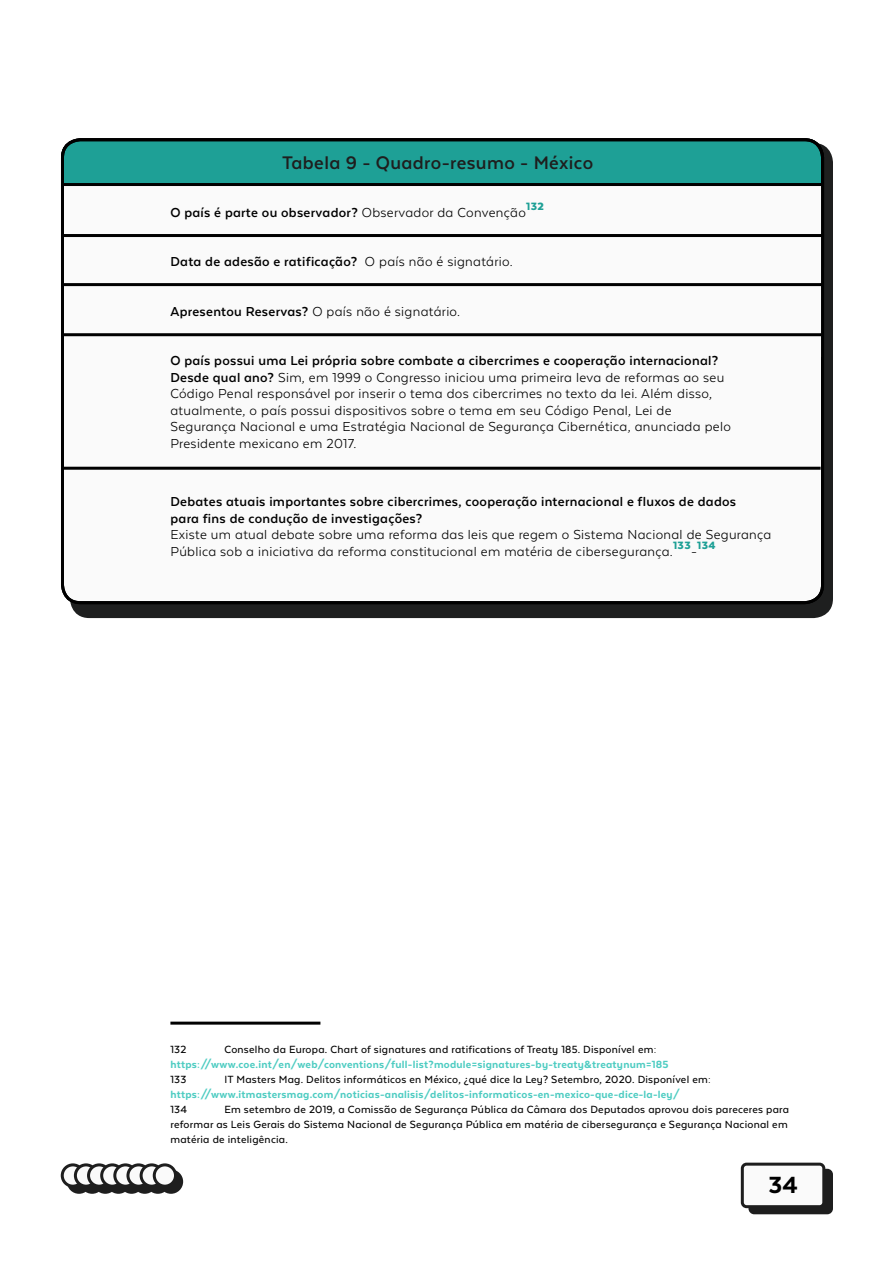
<style>
.page{position:relative;width:893px;height:1263px;background:#fff}
.page>*{position:absolute;margin:0;border:0;box-sizing:border-box;transform-origin:0 0}
.t1{font:800 27px "Texta Alt";color:#000}
.t2{font:700 21px "Texta Alt";letter-spacing:.02em;color:#1e1e1e}
.t3{font:15px/16.5px "Texta Alt";letter-spacing:.02em;color:#000}
.t4{font:700 15px/16.5px "Texta Alt";letter-spacing:.02em;color:#000}
.t5{font:900 12.3px "Texta Alt";letter-spacing:.025em;color:#1ea096}
.t6{font:500 12px/15px "Texta Alt";letter-spacing:.02em;color:#000;text-align:justify}
.t7{font:800 12px "Texta Alt";letter-spacing:.02em;color:#4eccc2}
.s1{font-weight:400}
.s2{font-weight:700}
</style>
<div class="page">
<div style="left:68px;top:1171px;width:22px;height:21px;background:#1e1e1e;border-radius:50%"></div>
<div style="left:67px;top:1169px;width:24px;height:25px;border:3px solid #1e1e1e;border-radius:50%"></div>
<div style="left:82px;top:1171px;width:21px;height:21px;background:#1e1e1e;border-radius:50%"></div>
<div style="left:80px;top:1169px;width:24px;height:25px;border:3px solid #1e1e1e;border-radius:50%"></div>
<div style="left:95px;top:1171px;width:21px;height:21px;background:#1e1e1e;border-radius:50%"></div>
<div style="left:93px;top:1169px;width:24px;height:25px;border:3px solid #1e1e1e;border-radius:50%"></div>
<div style="left:108px;top:1171px;width:21px;height:21px;background:#1e1e1e;border-radius:50%"></div>
<div style="left:106px;top:1169px;width:25px;height:25px;border:3px solid #1e1e1e;border-radius:50%"></div>
<div style="left:121px;top:1171px;width:21px;height:21px;background:#1e1e1e;border-radius:50%"></div>
<div style="left:119px;top:1169px;width:25px;height:25px;border:3px solid #1e1e1e;border-radius:50%"></div>
<div style="left:134px;top:1171px;width:21px;height:21px;background:#1e1e1e;border-radius:50%"></div>
<div style="left:133px;top:1169px;width:24px;height:25px;border:3px solid #1e1e1e;border-radius:50%"></div>
<div style="left:147px;top:1171px;width:21px;height:21px;background:#1e1e1e;border-radius:50%"></div>
<div style="left:146px;top:1169px;width:24px;height:25px;border:3px solid #1e1e1e;border-radius:50%"></div>
<div style="left:160px;top:1171px;width:22px;height:21px;background:#1e1e1e;border-radius:50%"></div>
<div style="left:159px;top:1169px;width:24px;height:25px;border:3px solid #1e1e1e;border-radius:50%"></div>
<svg style="left:62px;top:1165px;width:22px;height:21px"></svg>
<div style="left:61px;top:1163px;width:24px;height:25px;border:3px solid #1e1e1e;border-radius:50%"></div>
<svg style="left:75px;top:1165px;width:22px;height:21px"></svg>
<div style="left:74px;top:1163px;width:24px;height:25px;border:3px solid #1e1e1e;border-radius:50%"></div>
<svg style="left:89px;top:1165px;width:21px;height:21px"></svg>
<div style="left:87px;top:1163px;width:24px;height:25px;border:3px solid #1e1e1e;border-radius:50%"></div>
<svg style="left:102px;top:1165px;width:21px;height:21px"></svg>
<div style="left:100px;top:1163px;width:24px;height:25px;border:3px solid #1e1e1e;border-radius:50%"></div>
<div style="left:115px;top:1165px;width:21px;height:21px;background:#fafafa;border-radius:50%"></div>
<div style="left:113px;top:1163px;width:25px;height:25px;border:3px solid #1e1e1e;border-radius:50%"></div>
<svg style="left:128px;top:1165px;width:21px;height:21px"></svg>
<div style="left:126px;top:1163px;width:25px;height:25px;border:3px solid #1e1e1e;border-radius:50%"></div>
<svg style="left:141px;top:1165px;width:21px;height:21px"></svg>
<div style="left:140px;top:1163px;width:24px;height:25px;border:3px solid #1e1e1e;border-radius:50%"></div>
<div style="left:154px;top:1165px;width:22px;height:21px;background:#fafafa;border-radius:50%"></div>
<div style="left:153px;top:1163px;width:24px;height:25px;border:3px solid #1e1e1e;border-radius:50%"></div>
<div style="left:750px;top:1170px;width:81px;height:43px;background:#1e1e1e;border-radius:4px"></div>
<div style="left:748px;top:1169px;width:85px;height:45px;border:3px solid #1e1e1e;border-radius:4px"></div>
<div style="left:742px;top:1164px;width:82px;height:43px;background:#fafafa;border-radius:4px"></div>
<div style="left:741px;top:1163px;width:84px;height:45px;border:3px solid #1e1e1e;border-radius:4px"></div>
<div style="left:71px;top:144px;width:760px;height:472px;background:#1e1f1f;border-radius:18px"></div>
<div style="left:62px;top:140px;width:760px;height:463px;background:#fafafa;border-radius:18px"></div>
<div style="left:62px;top:140px;width:760px;height:145px;background:#1ea096;border-radius:18px"></div>
<div style="left:63px;top:185px;width:759px;height:172px;background:#fafafa"></div>
<hr style="left:64px;top:183px;width:759px;height:3px;background:#000">
<hr style="left:63px;top:234px;width:760px;height:3px;background:#000">
<hr style="left:63px;top:283px;width:761px;height:3px;background:#000">
<hr style="left:63px;top:333px;width:758px;height:3px;background:#000">
<hr style="left:63px;top:467px;width:758px;height:3px;background:#000">
<hr style="left:170px;top:1021px;width:150px;height:3px;background:#000">
<div style="left:61px;top:138px;width:763px;height:466px;border:3px solid #000;border-radius:18px"></div>
<h2 class="t2" style="left:282px;top:152px;width:312px">Tabela 9 - Quadro-resumo - México</h2>
<p class="t4" style="left:170px;top:204px;width:357px">O país é parte ou observador? <span class="s1">Observador da Convenção</span></p>
<p class="t5" style="left:526px;top:200px;width:19px">132</p>
<p class="t4" style="left:170px;top:253px;width:344px">Data de adesão e ratificação? <span class="s1">O país não é signatário.</span></p>
<p class="t3" style="left:170px;top:303px;width:291px"><span class="s2">Apresentou Reservas?</span> O país não é signatário.</p>
<p class="t3" style="left:170px;top:352px;width:562px"><span class="s2">O país possui uma Lei própria sobre combate a cibercrimes e cooperação internacional?<br>Desde qual ano?</span> Sim, em 1999 o Congresso iniciou uma primeira leva de reformas ao seu Código Penal responsável por inserir o tema dos cibercrimes no texto da lei. Além disso, atualmente, o país possui dispositivos sobre o tema em seu Código Penal, Lei de Segurança Nacional e uma Estratégia Nacional de Segurança Cibernética, anunciada pelo Presidente mexicano em 2017.</p>
<p class="t4" style="left:170px;top:493px;width:567px">Debates atuais importantes sobre cibercrimes, cooperação internacional e fluxos de dados para fins de condução de investigações?</p>
<p class="t3" style="left:170px;top:526px;width:602px">Existe um atual debate sobre uma reforma das leis que regem o Sistema Nacional de Segurança<br>Pública sob a iniciativa da reforma constitucional em matéria de cibersegurança.</p>
<p class="t5" style="left:673px;top:539px;width:19px">133</p>
<p class="t5" style="left:697px;top:539px;width:20px">134</p>
<p class="t3" style="left:691px;top:543px;width:7px">-</p>
<p class="t6" style="left:170px;top:1042px;width:18px">132</p>
<p class="t6" style="left:224px;top:1042px;width:433px">Conselho da Europa. Chart of signatures and ratifications of Treaty 185. Disponível em:</p>
<p class="t7" style="left:170px;top:1058px;width:500px">https://www.coe.int/en/web/conventions/full-list?module=signatures-by-treaty&amp;treatynum=185</p>
<p class="t6" style="left:170px;top:1072px;width:18px">133</p>
<p class="t6" style="left:224px;top:1072px;width:488px">IT Masters Mag. Delitos informáticos en México, ¿qué dice la Ley? Setembro, 2020. Disponível em:</p>
<p class="t7" style="left:170px;top:1088px;width:511px">https://www.itmastersmag.com/noticias-analisis/delitos-informaticos-en-mexico-que-dice-la-ley/</p>
<p class="t6" style="left:170px;top:1102px;width:18px">134</p>
<p class="t6" style="left:170px;top:1102px;width:620px;text-indent:54px">Em setembro de 2019, a Comissão de Segurança Pública da Câmara dos Deputados aprovou dois pareceres para reformar as Leis Gerais do Sistema Nacional de Segurança Pública em matéria de cibersegurança e Segurança Nacional em matéria de inteligência.</p>
<h1 class="t1" style="left:768px;top:1171px;width:31px">34</h1>
</div>
